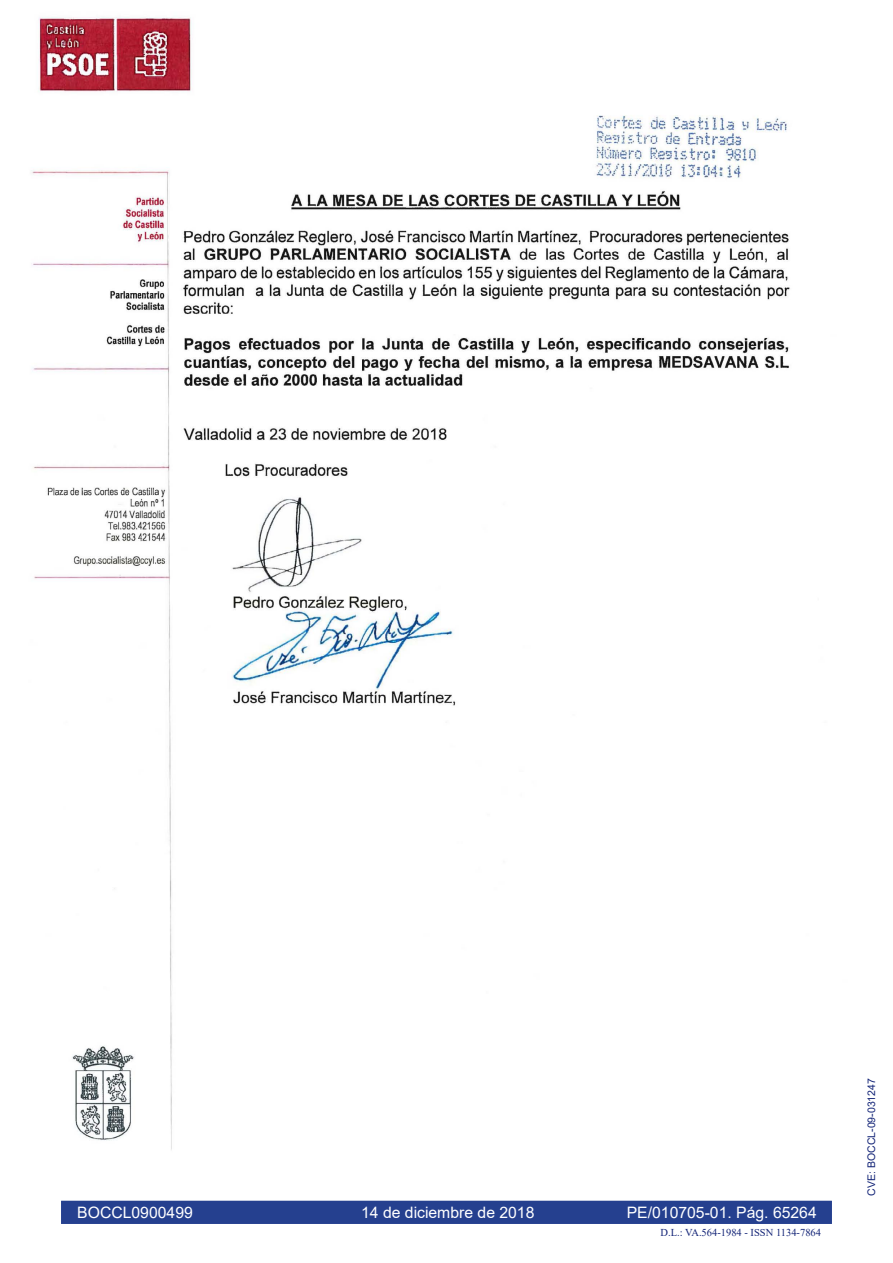
<style>
.page{position:relative;width:893px;height:1263px;background:#fff}
.page>*{position:absolute;margin:0;border:0;box-sizing:border-box;transform-origin:0 0}
.t1{font:15.75px "Arial";color:#fff}
.t2{font:10.5px "Times New Roman";color:#132477}
.t3{font:10.5px "Arial";color:#132477}
</style>
<div class="page">
<div style="left:60px;top:1200px;width:773px;height:25px;background:#25408f"></div>
<div style="left:60px;top:1199px;width:773px;height:26px;border:2px solid #fff"></div>
<img style="left:31px;top:17px;width:802px;height:1183px">
<p class="t1" style="left:77px;top:1202px;width:117px">BOCCL0900499</p>
<p class="t1" style="left:361px;top:1202px;width:175px">14 de diciembre de 2018</p>
<p class="t1" style="left:627px;top:1202px;width:192px">PE/010705-01. Pág. 65264</p>
<p class="t2" style="left:661px;top:1225px;width:162px">D.L.: VA.564-1984 - ISSN 1134-7864</p>
<p class="t3" style="left:864px;top:1195px;width:119px;rotate:-90deg">CVE: BOCCL-09-031247</p>
</div>
